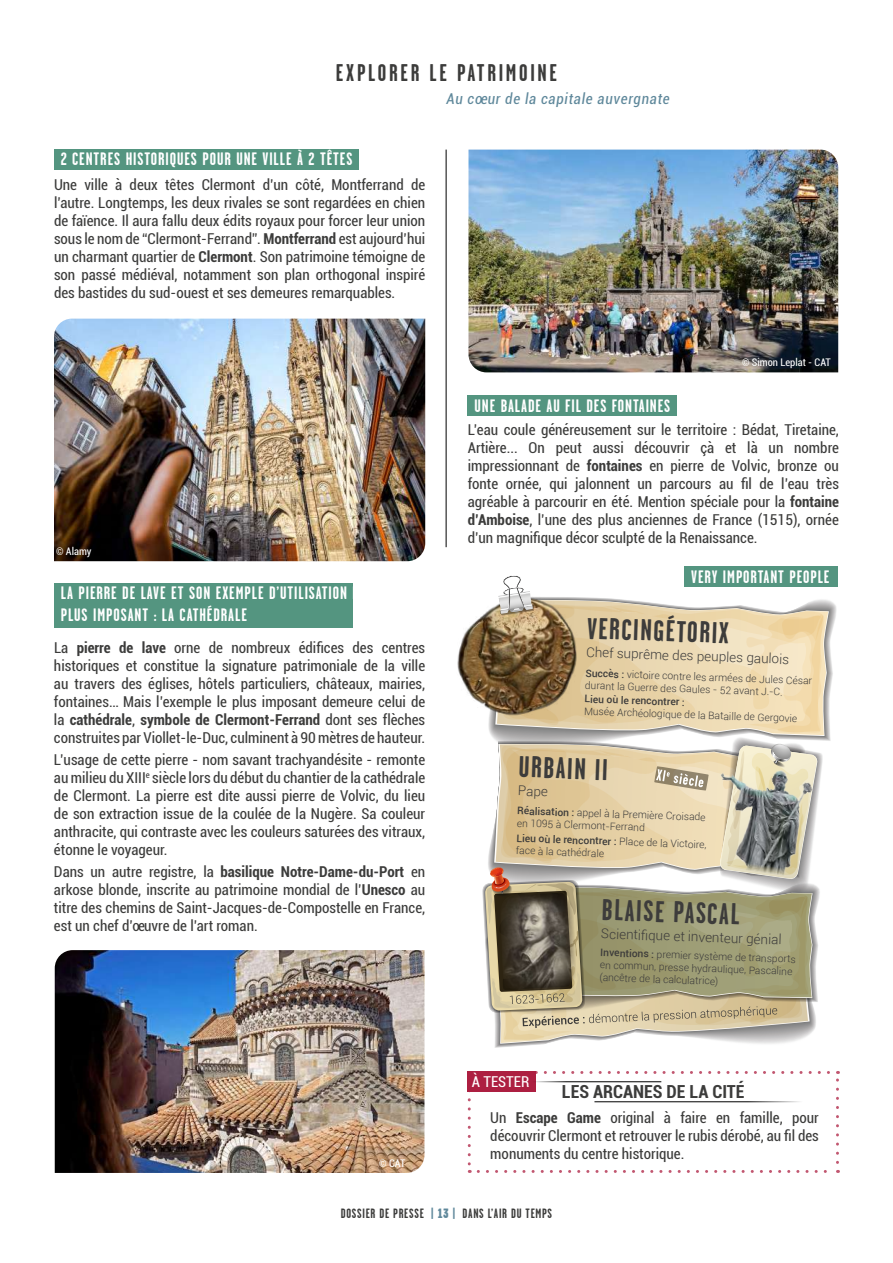
<style>
.page{position:relative;width:893px;height:1263px;background:#fff}
.page>*{position:absolute;margin:0;border:0;box-sizing:border-box;transform-origin:0 0}
.t1{font:700 30px "Garage Gothic";color:#3d3c3b}
.t2{font:700 24.15px "Garage Gothic";letter-spacing:.11em;color:#3c3c3b}
.t3{font:700 18px/21.6px "Garage Gothic";letter-spacing:.05em;color:#fff}
.t4{font:700 condensed 18px "Roboto";color:#3c3c3b}
.t5{font:condensed 15px/18px "Roboto";color:#3c3c3b;text-align:justify}
.t6{font:italic condensed 15px "Roboto";letter-spacing:.05em;color:#5f889b}
.t7{font:condensed 15px "Roboto";color:#fff}
.t8{font:300 13.5px "Roboto";color:#3d3c3b}
.t9{font:700 13.5px "Garage Gothic";letter-spacing:.05em;color:#3c3c3b}
.t10{font:condensed 10.5px "Roboto";color:#fff}
.t11{font:300 10.35px/12.5px "Roboto";color:#3d3c3b}
.t12{font:500 10.35px "Roboto";color:#3d3c3b}
.s1{font-weight:700}
.s2{font-weight:500}
.s3{color:#5f889b}
.s4{font-family:"Garage Gothic FB Black";font-weight:400;color:#5f889b}
</style>
<div class="page">
<div style="left:54px;top:149px;width:304px;height:20px;background:#549580"></div>
<div style="left:54px;top:583px;width:299px;height:44px;background:#549580"></div>
<div style="left:468px;top:395px;width:209px;height:21px;background:#549580"></div>
<img style="left:54px;top:319px;width:371px;height:242px">
<img style="left:55px;top:950px;width:369px;height:223px">
<img style="left:468px;top:150px;width:370px;height:222px">
<div style="left:684px;top:566px;width:153px;height:20px;background:#549580"></div>
<img style="left:457px;top:616px;width:25px;height:88px">
<svg style="left:482px;top:575px;width:346px;height:473px"></svg>
<img style="left:500px;top:892px;width:77px;height:101px">
<img style="left:705px;top:759px;width:123px;height:121px">
<div style="left:468px;top:1071px;width:68px;height:20px;background:#ad1f41"></div>
<svg style="left:468px;top:1091px;width:3px;height:82px"></svg>
<svg style="left:478px;top:1170px;width:360px;height:3px"></svg>
<svg style="left:836px;top:1071px;width:3px;height:91px"></svg>
<svg style="left:536px;top:1071px;width:292px;height:3px"></svg>
<hr style="left:594px;top:1101px;width:218px;height:1px;background:#000">
<hr style="left:526px;top:1081px;width:135px;height:1px;background:#000">
<hr style="left:446px;top:150px;width:1px;height:397px;background:#000">
<h2 class="t2" style="left:336px;top:60px;width:223px">EXPLORER LE PATRIMOINE</h2>
<p class="t3" style="left:61px;top:149px;width:293px">2 CENTRES HISTORIQUES POUR UNE VILLE À 2 TÊTES</p>
<p class="t5" style="left:54px;top:175px;width:373px">Une ville à deux têtes Clermont d’un côté, Montferrand de l’autre. Longtemps, les deux rivales se sont regardées en chien de faïence. Il aura fallu deux édits royaux pour forcer leur union sous le nom de “Clermont-Ferrand”. <span class="s1">Montferrand</span> est aujourd’hui un charmant quartier de <span class="s1">Clermont</span>. Son patrimoine témoigne de son passé médiéval, notamment son plan orthogonal inspiré des bastides du sud-ouest et ses demeures remarquables.</p>
<p class="t6" style="left:446px;top:88px;width:225px">Au cœur de la capitale auvergnate</p>
<p class="t10" style="left:56px;top:544px;width:37px">© Alamy</p>
<p class="t3" style="left:61px;top:582px;width:305px">LA PIERRE DE LAVE ET SON EXEMPLE D’UTILISATION LE<br>PLUS IMPOSANT : LA CATHÉDRALE</p>
<p class="t5" style="left:54px;top:638px;width:373px">La <span class="s1">pierre de lave</span> orne de nombreux édifices des centres historiques et constitue la signature patrimoniale de la ville au travers des églises, hôtels particuliers, châteaux, mairies, fontaines… Mais l’exemple le plus imposant demeure celui de la <span class="s1">cathédrale</span>, <span class="s1">symbole de Clermont-Ferrand</span> dont ses flèches construites par Viollet-le-Duc, culminent à 90 mètres de hauteur.</p>
<p class="t5" style="left:54px;top:750px;width:373px">L’usage de cette pierre - nom savant trachyandésite - remonte au milieu du XIII<sup>e</sup> siècle lors du début du chantier de la cathédrale de Clermont. La pierre est dite aussi pierre de Volvic, du lieu de son extraction issue de la coulée de la Nugère. Sa couleur anthracite, qui contraste avec les couleurs saturées des vitraux, étonne le voyageur.</p>
<p class="t5" style="left:54px;top:863px;width:373px">Dans un autre registre, la <span class="s1">basilique Notre-Dame-du-Port</span> en arkose blonde, inscrite au patrimoine mondial de l’<span class="s1">Unesco</span> au titre des chemins de Saint-Jacques-de-Compostelle en France, est un chef d’œuvre de l’art roman.</p>
<p class="t3" style="left:475px;top:395px;width:197px">UNE BALADE AU FIL DES FONTAINES</p>
<p class="t10" style="left:742px;top:355px;width:90px">© Simon Leplat - CAT</p>
<p class="t5" style="left:468px;top:421px;width:373px">L’eau coule généreusement sur le territoire : Bédat, Tiretaine, Artière... On peut aussi découvrir çà et là un nombre impressionnant de <span class="s1">fontaines</span> en pierre de Volvic, bronze ou fonte ornée, qui jalonnent un parcours au fil de l’eau très agréable à parcourir en été. Mention spéciale pour la <span class="s1">fontaine d’Amboise</span>, l’une des plus anciennes de France (1515), ornée d’un magnifique décor sculpté de la Renaissance.</p>
<p class="t3" style="left:691px;top:566px;width:140px">VERY IMPORTANT PEOPLE</p>
<h1 class="t1" style="left:588px;top:612px;width:144px;rotate:2deg">VERCINGÉTORIX</h1>
<p class="t8" style="left:586px;top:643px;width:205px;rotate:2deg">Chef suprême des peuples gaulois</p>
<p class="t11" style="left:586px;top:666px;width:228px;rotate:2deg"><span class="s2">Succès :</span> victoire contre les armées de Jules César durant la Guerre des Gaules - 52 avant J.-C.</p>
<p class="t12" style="left:585px;top:691px;width:102px;rotate:2deg">Lieu où le rencontrer :</p>
<p class="t11" style="left:584px;top:704px;width:215px;rotate:2deg">Musée Archéologique de la Bataille de Gergovie</p>
<h1 class="t1" style="left:519px;top:751px;width:90px;rotate:2deg">URBAIN II</h1>
<p class="t8" style="left:518px;top:781px;width:31px;rotate:2deg">Pape</p>
<p class="t11" style="left:518px;top:804px;width:190px;rotate:2deg"><span class="s2">Réalisation :</span> appel à la Première Croisade en 1095 à Clermont-Ferrand</p>
<p class="t11" style="left:517px;top:831px;width:192px;rotate:2deg"><span class="s2">Lieu où le rencontrer :</span> Place de la Victoire, face à la cathédrale</p>
<h1 class="t1" style="left:602px;top:894px;width:139px;rotate:2deg">BLAISE PASCAL</h1>
<p class="t8" style="left:601px;top:924px;width:182px;rotate:2deg">Scientifi que et inventeur génial</p>
<p class="t11" style="left:601px;top:946px;width:197px;rotate:2deg"><span class="s2">Inventions :</span> premier système de transports en commun, presse hydraulique, Pascaline (ancêtre de la calculatrice)</p>
<p class="t10" style="left:379px;top:1156px;width:28px">© CAT</p>
<p class="t7" style="left:472px;top:1071px;width:59px">À TESTER</p>
<p class="t4" style="left:562px;top:1079px;width:184px">LES ARCANES DE LA CITÉ</p>
<p class="t5" style="left:490px;top:1108px;width:330px">Un <span class="s1">Escape Game</span> original à faire en famille, pour découvrir Clermont et retrouver le rubis dérobé, au fil des monuments du centre historique.</p>
<p class="t9" style="left:341px;top:1207px;width:213px">DOSSIER DE PRESSE <span class="s3">|</span> <span class="s4">13</span> <span class="s3">|</span> DANS L’AIR DU TEMPS</p>
</div>
